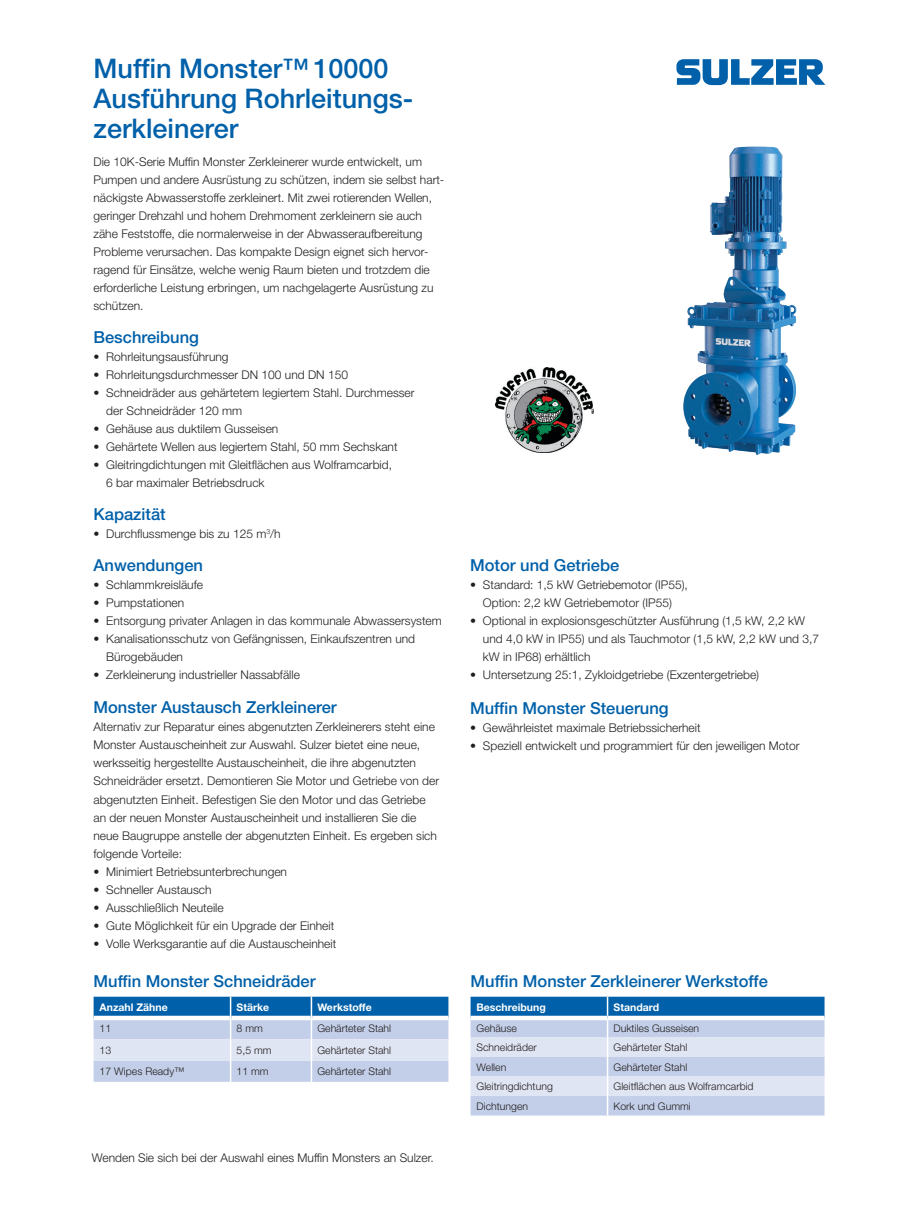
<style>
.page{position:relative;width:919px;height:1217px;background:#fff}
.page>*{position:absolute;margin:0;border:0;box-sizing:border-box;transform-origin:0 0}
.t1{font:500 27px/30px "Helvetica Neue LT Std";color:#0060a9}
.Subtitle{font:500 16.5px "Helvetica Neue LT Std";color:#0060a9}
.Body_text{font:300 12px/18px "Helvetica Neue LT Std";color:#231f20}
.Disclaimer__black{font:300 12px "Helvetica Neue LT Std";color:#231f20}
.Table_text{font:300 10.5px "Helvetica Neue LT Std";color:#231f20}
.Subtitle-2{font:300 10.5px "Helvetica Neue LT Std";color:#231f20}
.Subtitle-3{font:700 10.5px "Helvetica Neue LT Std";color:#fff}
.Table_text-2{font:700 10.5px "Helvetica Neue LT Std";color:#fff}
</style>
<div class="page">
<img style="left:683px;top:146px;width:114px;height:309px">
<svg style="left:94px;top:996px;width:354px;height:85px;background:#a3bfde"></svg>
<hr style="left:310px;top:1060px;width:2px;height:21px;background:#fff">
<svg style="left:470px;top:996px;width:354px;height:119px;background:#afc6e2"></svg>
<hr style="left:606px;top:1095px;width:2px;height:20px;background:#fff">
<svg style="left:470px;top:1015px;width:137px;height:4px"></svg>
<svg style="left:607px;top:1015px;width:217px;height:4px"></svg>
<svg style="left:676px;top:59px;width:149px;height:26px"></svg>
<img style="left:495px;top:367px;width:98px;height:86px">
<p class="t1" style="left:93px;top:53px;width:296px">Muffin Monster™ 10000</p>
<p class="t1" style="left:93px;top:83px;width:321px">Ausführung Rohrleitungs&shy;zerkleinerer</p>
<p class="Body_text" style="left:93px;top:152px;width:352px">Die 10K-Serie Muffin Monster Zerkleinerer wurde entwickelt, um Pumpen und andere Ausrüstung zu schützen, indem sie selbst hart&shy;näckigste Abwasserstoffe zerkleinert. Mit zwei rotierenden Wellen, geringer Drehzahl und hohem Drehmoment zerkleinern sie auch zähe Feststoffe, die normalerweise in der Abwasseraufbereitung Probleme verursachen. Das kompakte Design eignet sich hervor&shy;ragend für Einsätze, welche wenig Raum bieten und trotzdem die erforderliche Leistung erbringen, um nachgelagerte Ausrüstung zu schützen.</p>
<p class="Subtitle" style="left:93px;top:327px;width:107px">Beschreibung</p>
<p class="Body_text" style="left:93px;top:347px;width:136px">• Rohrleitungsausführung</p>
<p class="Body_text" style="left:93px;top:365px;width:256px">• Rohrleitungsdurchmesser DN 100 und DN 150</p>
<p class="Body_text" style="left:106px;top:383px;width:310px;text-indent:-13px">• Schneidräder aus gehärtetem legiertem Stahl. Durchmesser der Schneidräder 120 mm</p>
<p class="Body_text" style="left:93px;top:419px;width:186px">• Gehäuse aus duktilem Gusseisen</p>
<p class="Body_text" style="left:93px;top:437px;width:305px">• Gehärtete Wellen aus legiertem Stahl, 50 mm Sechskant</p>
<p class="Body_text" style="left:106px;top:455px;width:287px;text-indent:-13px">• Gleitringdichtungen mit Gleitflächen aus Wolframcarbid,<br>6 bar maximaler Betriebsdruck</p>
<p class="Subtitle" style="left:93px;top:504px;width:74px">Kapazität</p>
<p class="Body_text" style="left:93px;top:524px;width:189px">• Durchflussmenge bis zu 125 m<sup>3</sup>/h</p>
<p class="Subtitle" style="left:93px;top:555px;width:111px">Anwendungen</p>
<p class="Body_text" style="left:93px;top:575px;width:111px">• Schlammkreisläufe</p>
<p class="Body_text" style="left:93px;top:593px;width:92px">• Pumpstationen</p>
<p class="Body_text" style="left:93px;top:611px;width:350px">• Entsorgung privater Anlagen in das kommunale Abwassersystem</p>
<p class="Body_text" style="left:106px;top:629px;width:310px;text-indent:-13px">• Kanalisationsschutz von Gefängnissen, Einkaufszentren und<br>Bürogebäuden</p>
<p class="Body_text" style="left:93px;top:665px;width:208px">• Zerkleinerung industrieller Nassabfälle</p>
<p class="Subtitle" style="left:93px;top:697px;width:245px">Monster Austausch Zerkleinerer</p>
<p class="Body_text" style="left:93px;top:717px;width:347px">Alternativ zur Reparatur eines abgenutzten Zerkleinerers steht eine Monster Austauscheinheit zur Auswahl. Sulzer bietet eine neue, werksseitig hergestellte Austauscheinheit, die ihre abgenutzten Schneidräder ersetzt. Demontieren Sie Motor und Getriebe von der abgenutzten Einheit. Befestigen Sie den Motor und das Getriebe an der neuen Monster Austauscheinheit und installieren Sie die neue Baugruppe anstelle der abgenutzten Einheit. Es ergeben sich folgende Vorteile:</p>
<p class="Body_text" style="left:93px;top:861px;width:195px">• Minimiert Betriebsunterbrechungen</p>
<p class="Body_text" style="left:93px;top:879px;width:119px">• Schneller Austausch</p>
<p class="Body_text" style="left:93px;top:897px;width:132px">• Ausschließlich Neuteile</p>
<p class="Body_text" style="left:93px;top:915px;width:242px">• Gute Möglichkeit für ein Upgrade der Einheit</p>
<p class="Body_text" style="left:93px;top:933px;width:244px">• Volle Werksgarantie auf die Austauscheinheit</p>
<p class="Subtitle" style="left:94px;top:971px;width:223px">Muffin Monster Schneidräder</p>
<p class="Subtitle" style="left:470px;top:971px;width:299px">Muffin Monster Zerkleinerer Werkstoffe</p>
<p class="Subtitle" style="left:470px;top:555px;width:151px">Motor und Getriebe</p>
<p class="Body_text" style="left:470px;top:575px;width:219px;text-align:center">• Standard: 1,5 kW Getriebemotor (IP55),<br>Option: 2,2 kW Getriebemotor (IP55)</p>
<p class="Body_text" style="left:483px;top:611px;width:338px;text-indent:-13px">• Optional in explosionsgeschützter Ausführung (1,5 kW, 2,2 kW und 4,0 kW in IP55) und als Tauchmotor (1,5 kW, 2,2 kW und 3,7 kW in IP68) erhältlich</p>
<p class="Body_text" style="left:470px;top:665px;width:290px">• Untersetzung 25:1, Zykloidgetriebe (Exzentergetriebe)</p>
<p class="Subtitle" style="left:470px;top:698px;width:200px">Muffin Monster Steuerung</p>
<p class="Body_text" style="left:470px;top:718px;width:232px">• Gewährleistet maximale Betriebssicherheit</p>
<p class="Body_text" style="left:470px;top:736px;width:331px">• Speziell entwickelt und programmiert für den jeweiligen Motor</p>
<p class="Subtitle-3" style="left:100px;top:1000px;width:70px">Anzahl Zähne</p>
<p class="Subtitle-3" style="left:236px;top:1000px;width:34px">Stärke</p>
<p class="Subtitle-3" style="left:317px;top:1000px;width:56px">Werkstoffe</p>
<p class="Subtitle-2" style="left:100px;top:1021px;width:13px">11</p>
<p class="Subtitle-2" style="left:236px;top:1021px;width:28px">8 mm</p>
<p class="Subtitle-2" style="left:317px;top:1021px;width:75px">Gehärteter Stahl</p>
<p class="Subtitle-2" style="left:100px;top:1043px;width:13px">13</p>
<p class="Subtitle-2" style="left:236px;top:1043px;width:37px">5,5 mm</p>
<p class="Subtitle-2" style="left:317px;top:1043px;width:75px">Gehärteter Stahl</p>
<p class="Subtitle-2" style="left:100px;top:1064px;width:86px">17 Wipes Ready™</p>
<p class="Subtitle-2" style="left:236px;top:1064px;width:34px">11 mm</p>
<p class="Subtitle-2" style="left:317px;top:1064px;width:75px">Gehärteter Stahl</p>
<p class="Disclaimer__black" style="left:92px;top:1149px;width:343px">Wenden Sie sich bei der Auswahl eines Muffin Monsters an Sulzer.</p>
<p class="Table_text-2" style="left:476px;top:1000px;width:71px">Beschreibung</p>
<p class="Table_text-2" style="left:613px;top:1000px;width:47px">Standard</p>
<p class="Table_text" style="left:476px;top:1021px;width:42px">Gehäuse</p>
<p class="Table_text" style="left:613px;top:1021px;width:87px">Duktiles Gusseisen</p>
<p class="Table_text" style="left:476px;top:1040px;width:62px">Schneidräder</p>
<p class="Table_text" style="left:613px;top:1040px;width:75px">Gehärteter Stahl</p>
<p class="Table_text" style="left:476px;top:1060px;width:31px">Wellen</p>
<p class="Table_text" style="left:613px;top:1060px;width:75px">Gehärteter Stahl</p>
<p class="Table_text" style="left:476px;top:1079px;width:78px">Gleitringdichtung</p>
<p class="Table_text" style="left:613px;top:1079px;width:142px">Gleitflächen aus Wolframcarbid</p>
<p class="Table_text" style="left:476px;top:1099px;width:53px">Dichtungen</p>
<p class="Table_text" style="left:613px;top:1099px;width:79px">Kork und Gummi</p>
</div>
